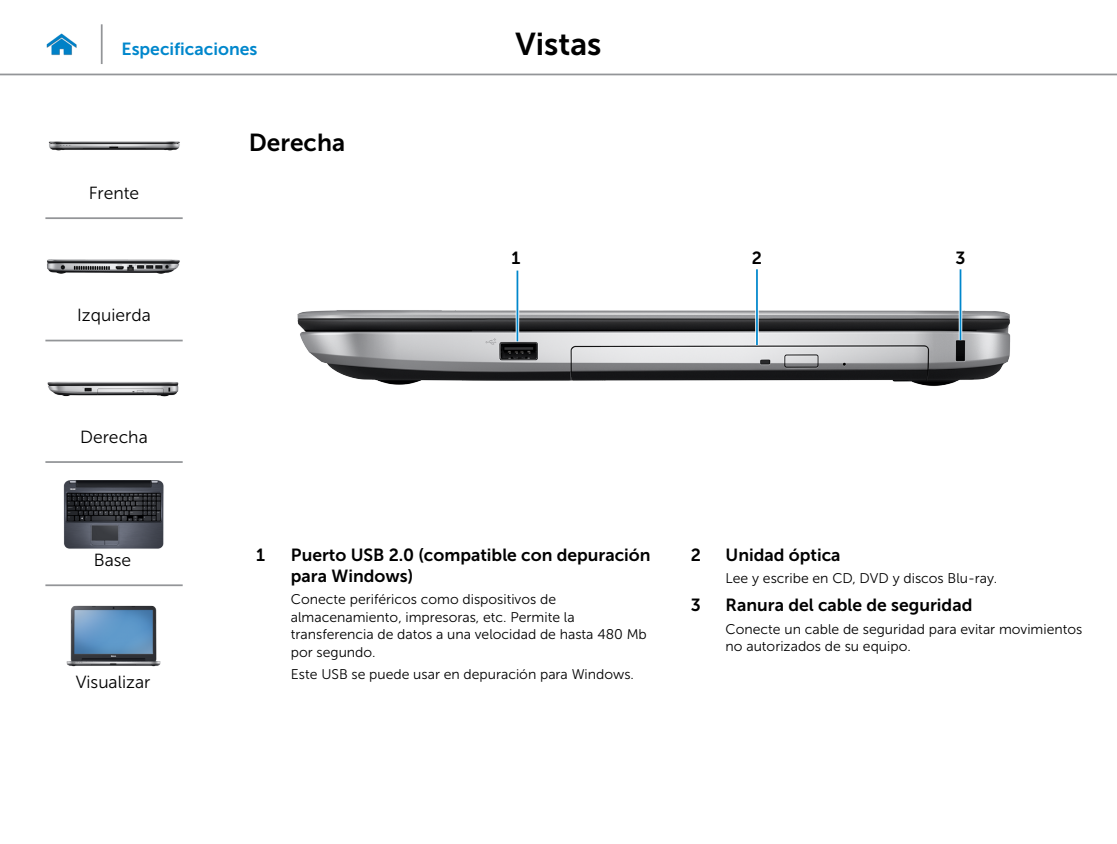
<style>
.page{position:relative;width:1117px;height:844px;background:#fff}
.page>*{position:absolute;margin:0;border:0;box-sizing:border-box;transform-origin:0 0}
.t1{font:31.5px "Museo Sans For Dell 700";color:#000}
.Head2{font:24.5px "Museo Sans For Dell 700";color:#000}
.Callout_Head{font:17.5px/21px "Museo Sans For Dell 700";color:#000}
.t2{font:17.5px "Museo Sans For Dell 300";color:#000}
.t3{font:17.5px "Museo Sans For Dell 700";color:#0087cc}
.Callout-L{font:17.5px "Museo Sans For Dell 700";color:#000}
.Callout_description{font:14px/17.5px "Museo Sans For Dell 300";color:#000}
</style>
<div class="page">
<hr style="left:0;top:74px;width:1116px;height:1px;background:#939598">
<img style="left:46px;top:33px;width:31px;height:23px">
<img style="left:297px;top:310px;width:714px;height:76px">
<hr style="left:755px;top:269px;width:3px;height:76px;background:#fff">
<hr style="left:756px;top:269px;width:1px;height:76px;background:#0087cc">
<svg style="left:958px;top:269px;width:4px;height:71px"></svg>
<hr style="left:959px;top:269px;width:2px;height:71px;background:#0087cc">
<svg style="left:515px;top:270px;width:4px;height:71px"></svg>
<hr style="left:516px;top:270px;width:2px;height:71px;background:#0087cc">
<hr style="left:101px;top:24px;width:2px;height:40px;background:#939598">
<img style="left:48px;top:141px;width:132px;height:10px">
<img style="left:47px;top:259px;width:133px;height:15px">
<img style="left:47px;top:381px;width:132px;height:16px">
<img style="left:64px;top:480px;width:100px;height:69px">
<img style="left:66px;top:605px;width:95px;height:62px">
<hr style="left:45px;top:217px;width:138px;height:2px;background:#939598">
<hr style="left:45px;top:339px;width:138px;height:2px;background:#939598">
<hr style="left:45px;top:461px;width:138px;height:2px;background:#939598">
<hr style="left:45px;top:584px;width:138px;height:2px;background:#939598">
<p class="t3" style="left:122px;top:39px;width:137px">Especificaciones</p>
<h1 class="t1" style="left:515px;top:26px;width:87px">Vistas</h1>
<p class="t2" style="left:89px;top:183px;width:52px">Frente</p>
<p class="t2" style="left:77px;top:305px;width:75px">Izquierda</p>
<p class="t2" style="left:80px;top:428px;width:69px">Derecha</p>
<p class="t2" style="left:94px;top:550px;width:39px">Base</p>
<p class="t2" style="left:76px;top:672px;width:76px">Visualizar</p>
<p class="Head2" style="left:249px;top:128px;width:98px">Derecha</p>
<p class="Callout-L" style="left:511px;top:248px;width:10px">1</p>
<p class="Callout-L" style="left:751px;top:248px;width:12px">2</p>
<p class="Callout-L" style="left:955px;top:248px;width:12px">3</p>
<p class="Callout_Head" style="left:256px;top:544px;width:10px">1</p>
<p class="Callout_Head" style="left:291px;top:544px;width:361px">Puerto USB 2.0 (compatible con depuración para Windows)</p>
<p class="Callout_description" style="left:291px;top:590px;width:357px">Conecte periféricos como dispositivos de almacenamiento, impresoras, etc. Permite la transferencia de datos a una velocidad de hasta 480 Mb por segundo.</p>
<p class="Callout_description" style="left:291px;top:665px;width:344px">Este USB se puede usar en depuración para Windows.</p>
<p class="Callout_Head" style="left:690px;top:544px;width:12px">2</p>
<p class="Callout_Head" style="left:725px;top:544px;width:116px">Unidad óptica</p>
<p class="Callout_description" style="left:725px;top:569px;width:273px">Lee y escribe en CD, DVD y discos Blu-ray.</p>
<p class="Callout_Head" style="left:690px;top:594px;width:12px">3</p>
<p class="Callout_Head" style="left:725px;top:594px;width:248px">Ranura del cable de seguridad</p>
<p class="Callout_description" style="left:725px;top:620px;width:358px">Conecte un cable de seguridad para evitar movimientos no autorizados de su equipo.</p>
</div>
